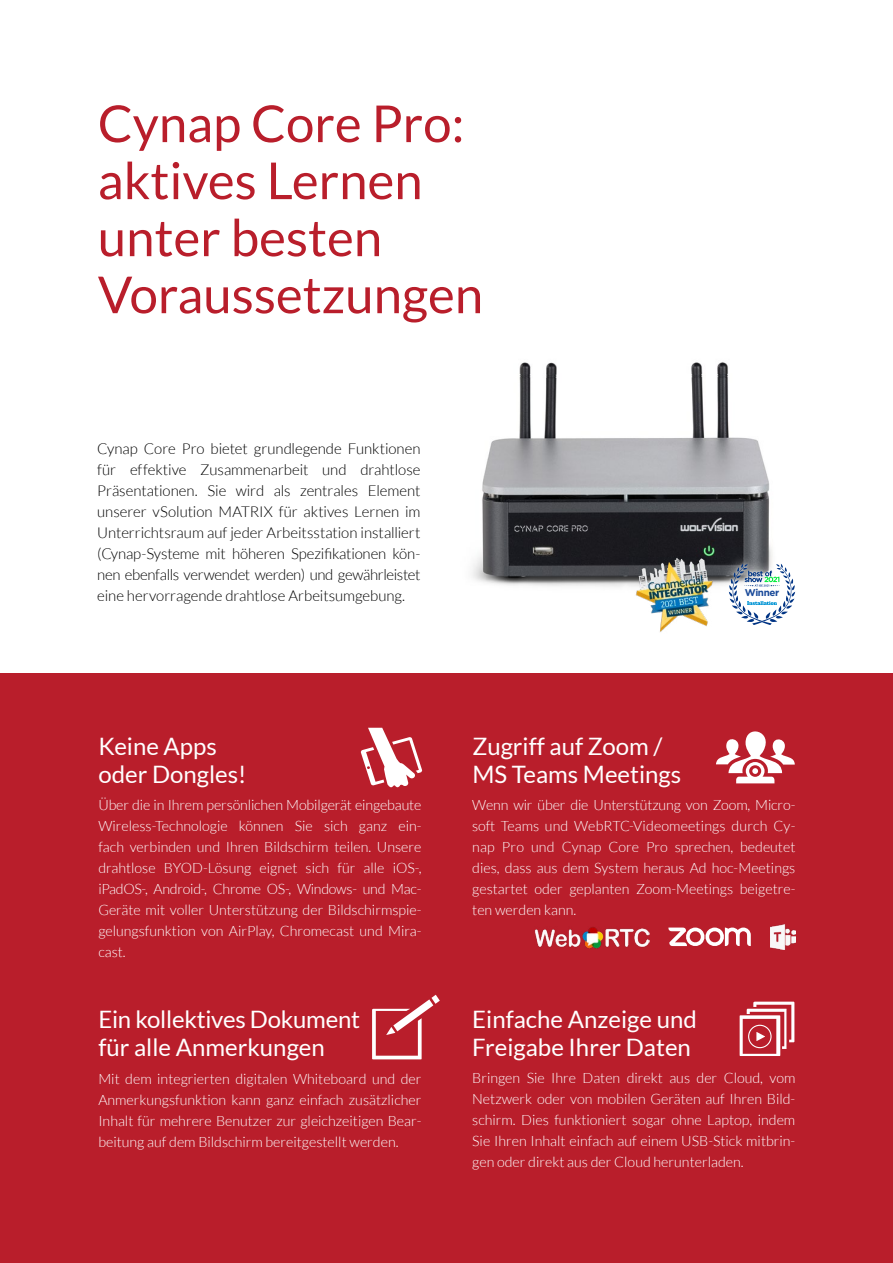
<style>
.page{position:relative;width:893px;height:1263px;background:#fff}
.page>*{position:absolute;margin:0;border:0;box-sizing:border-box;transform-origin:0 0}
.t1{font:51px/57px "Lato";color:#b91e2b}
.t2{font:24px/28.5px "Lato";color:#fff}
.t3{font:300 15px/21px "Lato";letter-spacing:-.005em;color:#000;text-align:justify}
.t4{font:300 14.25px/21px "Lato";color:#fff;text-align:justify}
.t5{font:700 9.9px "Gotham";letter-spacing:-.04em;color:#1a4a99}
</style>
<div class="page">
<div style="left:0;top:673px;width:893px;height:590px;background:#b91e2b"></div>
<svg style="left:361px;top:728px;width:61px;height:59px"></svg>
<svg style="left:372px;top:995px;width:68px;height:64px"></svg>
<svg style="left:740px;top:1002px;width:54px;height:54px"></svg>
<svg style="left:716px;top:731px;width:79px;height:52px"></svg>
<img style="left:472px;top:362px;width:300px;height:225px">
<svg style="left:668px;top:927px;width:83px;height:20px"></svg>
<img style="left:770px;top:925px;width:25px;height:24px">
<img style="left:534px;top:927px;width:116px;height:21px">
<img style="left:629px;top:552px;width:94px;height:80px">
<svg style="left:717px;top:553px;width:56px;height:79px"></svg>
<div style="left:729px;top:561px;width:66px;height:66px;background:#fff;opacity:.75"></div>
<svg style="left:729px;top:564px;width:66px;height:61px"></svg>
<h1 class="t1" style="left:98px;top:95px;width:387px">Cynap Core Pro: aktives Lernen unter besten<br>Voraussetzungen</h1>
<p class="t3" style="left:97px;top:438px;width:325px">Cynap Core Pro bietet grundlegende Funktionen für effektive Zusammenarbeit und drahtlose Präsentationen. Sie wird als zentrales Element unserer vSolution MATRIX für aktives Lernen im Unterrichtsraum auf jeder Arbeitsstation installiert (Cynap-Systeme mit höheren Spezifikationen kön&shy;nen ebenfalls verwendet werden) und gewährleistet eine hervorragende drahtlose Arbeitsumgebung.</p>
<h2 class="t2" style="left:98px;top:732px;width:150px">Keine Apps oder Dongles!</h2>
<h2 class="t2" style="left:472px;top:732px;width:210px">Zugriff auf Zoom /<br>MS Teams Meetings</h2>
<p class="t5" style="left:745px;top:587px;width:36px">Winner</p>
<p class="t4" style="left:98px;top:794px;width:325px">Über die in Ihrem persönlichen Mobilgerät eingebaute Wireless-Technologie können Sie sich ganz ein&shy;fach verbinden und Ihren Bildschirm teilen. Unsere drahtlose BYOD-Lösung eignet sich für alle iOS-, iPadOS-, Android-, Chrome OS-, Windows- und Mac-Geräte mit voller Unterstützung der Bildschirmspie&shy;gelungsfunktion von AirPlay, Chromecast und Mira&shy;cast.</p>
<p class="t4" style="left:472px;top:794px;width:325px">Wenn wir über die Unterstützung von Zoom, Micro&shy;soft Teams und WebRTC-Videomeetings durch Cy&shy;nap Pro und Cynap Core Pro sprechen, bedeutet dies, dass aus dem System heraus Ad hoc-Meetings gestartet oder geplanten Zoom-Meetings beigetre&shy;ten werden kann.</p>
<h2 class="t2" style="left:98px;top:1005px;width:263px">Ein kollektives Dokument für alle Anmerkungen</h2>
<p class="t4" style="left:98px;top:1068px;width:325px">Mit dem integrierten digitalen Whiteboard und der Anmerkungsfunktion kann ganz einfach zusätzlicher Inhalt für mehrere Benutzer zur gleichzeitigen Bear&shy;beitung auf dem Bildschirm bereitgestellt werden.</p>
<h2 class="t2" style="left:472px;top:1004px;width:226px">Einfache Anzeige und<br>Freigabe Ihrer Daten</h2>
<p class="t4" style="left:472px;top:1068px;width:325px">Bringen Sie Ihre Daten direkt aus der Cloud, vom Netzwerk oder von mobilen Geräten auf Ihren Bild&shy;schirm. Dies funktioniert sogar ohne Laptop, indem Sie Ihren Inhalt einfach auf einem USB-Stick mitbrin&shy;gen oder direkt aus der Cloud herunterladen.</p>
</div>
